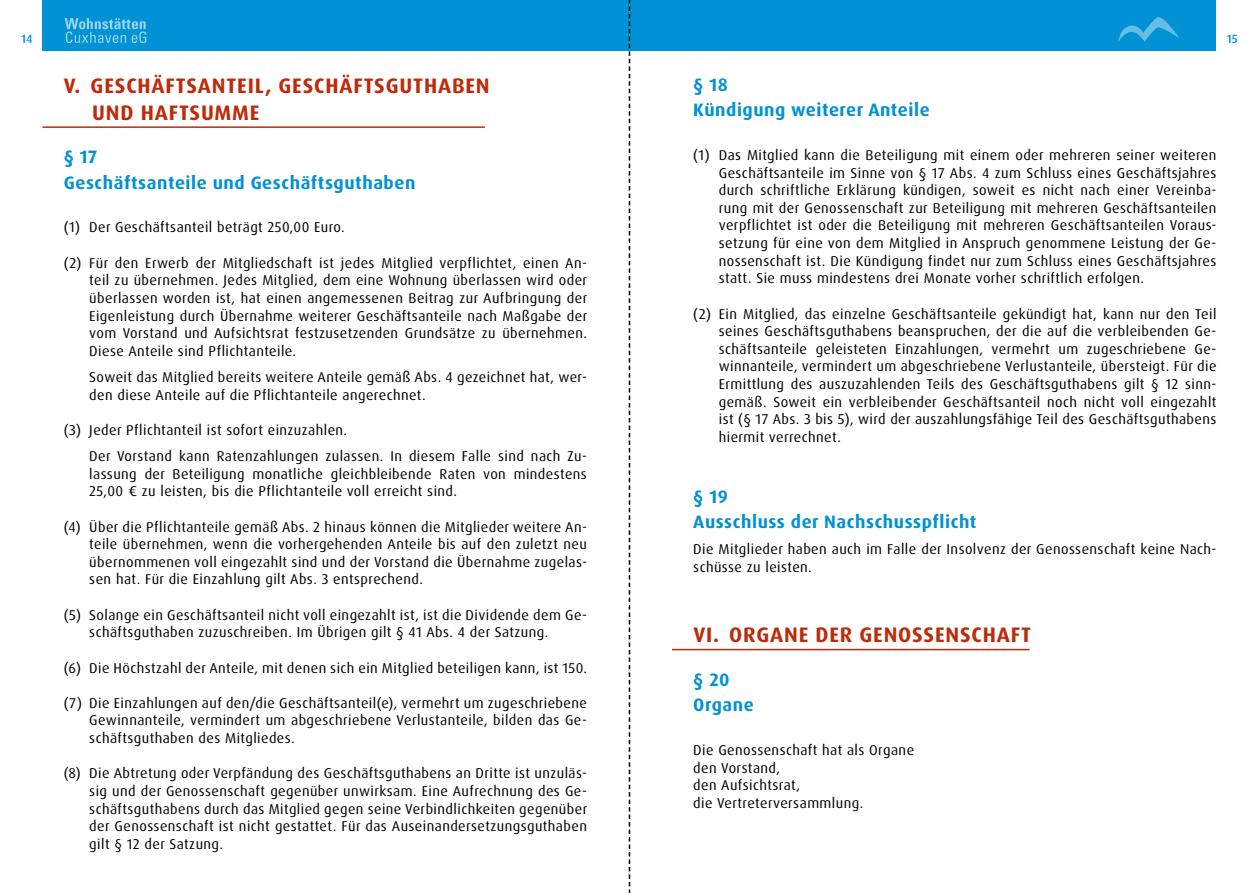
<style>
.page{position:relative;width:1259px;height:893px;background:#fff}
.page>*{position:absolute;margin:0;border:0;box-sizing:border-box;transform-origin:0 0}
.t1{font:700 21px/27px "Dax OT";letter-spacing:.04em;color:#bd2b0b}
.t2{font:700 18px/25.5px "Dax OT";letter-spacing:.03em;color:#0092d4}
.t3{font:14.25px/17.7px "Dax OT";letter-spacing:.03em;color:#000;text-align:justify}
.t4{font:500 12px "Dax OT";color:#0092d4}
</style>
<div class="page">
<div style="left:43px;top:0;width:1173px;height:51px;background:#0092d4"></div>
<svg style="left:1118px;top:17px;width:61px;height:25px"></svg>
<svg style="left:65px;top:18px;width:81px;height:25px"></svg>
<hr style="left:672px;top:649px;width:357px;height:1px;background:#bd2b0b">
<hr style="left:43px;top:126px;width:442px;height:2px;background:#bd2b0b">
<svg style="left:629px;top:0;width:1px;height:893px"></svg>
<p class="t4" style="left:21px;top:31px;width:13px">14</p>
<p class="t4" style="left:1226px;top:31px;width:12px">15</p>
<p class="t2" style="left:693px;top:72px;width:238px">§ 18<br>Kündigung weiterer Anteile</p>
<p class="t3" style="left:719px;top:146px;width:499px;text-indent:-26px">(1) Das Mitglied kann die Beteiligung mit einem oder mehreren seiner weiteren Geschäftsanteile im Sinne von § 17 Abs. 4 zum Schluss eines Geschäftsjahres durch schriftliche Erklärung kündigen, soweit es nicht nach einer Vereinba&shy;rung mit der Genossenschaft zur Beteiligung mit mehreren Geschäftsanteilen verpflichtet ist oder die Beteiligung mit mehreren Geschäftsanteilen Voraus&shy;setzung für eine von dem Mitglied in Anspruch genommene Leistung der Ge&shy;nossenschaft ist. Die Kündigung findet nur zum Schluss eines Geschäftsjahres statt. Sie muss mindestens drei Monate vorher schriftlich erfolgen.</p>
<p class="t3" style="left:719px;top:305px;width:499px;text-indent:-26px">(2) Ein Mitglied, das einzelne Geschäftsanteile gekündigt hat, kann nur den Teil seines Geschäftsguthabens beanspruchen, der die auf die verbleibenden Ge&shy;schäftsanteile geleisteten Einzahlungen, vermehrt um zugeschriebene Ge&shy;winnanteile, vermindert um abgeschriebene Verlustanteile, übersteigt. Für die Ermittlung des auszuzahlenden Teils des Geschäftsguthabens gilt § 12 sinn&shy;gemäß. Soweit ein verbleibender Geschäftsanteil noch nicht voll eingezahlt ist (§ 17 Abs. 3 bis 5), wird der auszahlungsfähige Teil des Geschäftsguthabens hiermit verrechnet.</p>
<h1 class="t1" style="left:92px;top:72px;width:399px;text-indent:-28px">V. GESCHÄFTSANTEIL, GESCHÄFTSGUTHABEN<br>UND HAFTSUMME</h1>
<p class="t2" style="left:64px;top:144px;width:353px">§ 17<br>Geschäftsanteile und Geschäftsguthaben</p>
<p class="t3" style="left:64px;top:219px;width:282px">(1) Der Geschäftsanteil beträgt 250,00 Euro.</p>
<p class="t3" style="left:89px;top:254px;width:499px;text-indent:-26px">(2) Für den Erwerb der Mitgliedschaft ist jedes Mitglied verpflichtet, einen An&shy;teil zu übernehmen. Jedes Mitglied, dem eine Wohnung überlassen wird oder überlassen worden ist, hat einen angemessenen Beitrag zur Aufbringung der Eigenleistung durch Übernahme weiterer Geschäftsanteile nach Maßgabe der vom Vorstand und Aufsichtsrat festzusetzenden Grundsätze zu übernehmen.<br>Diese Anteile sind Pflichtanteile.</p>
<p class="t3" style="left:89px;top:368px;width:499px">Soweit das Mitglied bereits weitere Anteile gemäß Abs. 4 gezeichnet hat, wer&shy;den diese Anteile auf die Pflichtanteile angerechnet.</p>
<p class="t3" style="left:89px;top:417px;width:499px;line-height:26.1px;text-indent:-26px">(3) Jeder Pflichtanteil ist sofort einzuzahlen.<br>Der Vorstand kann Ratenzahlungen zulassen. In diesem Falle sind nach Zu-</p>
<p class="t3" style="left:89px;top:465px;width:499px">lassung der Beteiligung monatliche gleichbleibende Raten von mindestens<br>25,00 € zu leisten, bis die Pflichtanteile voll erreicht sind.</p>
<p class="t3" style="left:89px;top:518px;width:499px;text-indent:-26px">(4) Über die Pflichtanteile gemäß Abs. 2 hinaus können die Mitglieder weitere An&shy;teile übernehmen, wenn die vorhergehenden Anteile bis auf den zuletzt neu übernommenen voll eingezahlt sind und der Vorstand die Übernahme zugelas&shy;sen hat. Für die Einzahlung gilt Abs. 3 entsprechend.</p>
<p class="t3" style="left:89px;top:606px;width:499px;text-indent:-26px">(5) Solange ein Geschäftsanteil nicht voll eingezahlt ist, ist die Dividende dem Ge&shy;schäftsguthaben zuzuschreiben. Im Übrigen gilt § 41 Abs. 4 der Satzung.</p>
<p class="t3" style="left:64px;top:659px;width:525px">(6) Die Höchstzahl der Anteile, mit denen sich ein Mitglied beteiligen kann, ist 150.</p>
<p class="t3" style="left:89px;top:694px;width:499px;text-indent:-26px">(7) Die Einzahlungen auf den/die Geschäftsanteil(e), vermehrt um zugeschriebene Gewinnanteile, vermindert um abgeschriebene Verlustanteile, bilden das Ge&shy;schäftsguthaben des Mitgliedes.</p>
<p class="t3" style="left:89px;top:765px;width:499px;text-indent:-26px">(8) Die Abtretung oder Verpfändung des Geschäftsguthabens an Dritte ist unzuläs&shy;sig und der Genossenschaft gegenüber unwirksam. Eine Aufrechnung des Ge&shy;schäftsguthabens durch das Mitglied gegen seine Verbindlichkeiten gegenüber der Genossenschaft ist nicht gestattet. Für das Auseinandersetzungsguthaben gilt § 12 der Satzung.</p>
<p class="t2" style="left:693px;top:484px;width:285px">§ 19<br>Ausschluss der Nachschusspflicht</p>
<p class="t3" style="left:693px;top:541px;width:525px">Die Mitglieder haben auch im Falle der Insolvenz der Genossenschaft keine Nach&shy;schüsse zu leisten.</p>
<h1 class="t1" style="left:693px;top:622px;width:339px">VI. ORGANE DER GENOSSENSCHAFT</h1>
<p class="t2" style="left:693px;top:667px;width:62px">§ 20<br>Organe</p>
<p class="t3" style="left:693px;top:741px;width:222px;text-align:left">Die Genossenschaft hat als Organe den Vorstand,<br>den Aufsichtsrat,<br>die Vertreterversammlung.</p>
</div>
